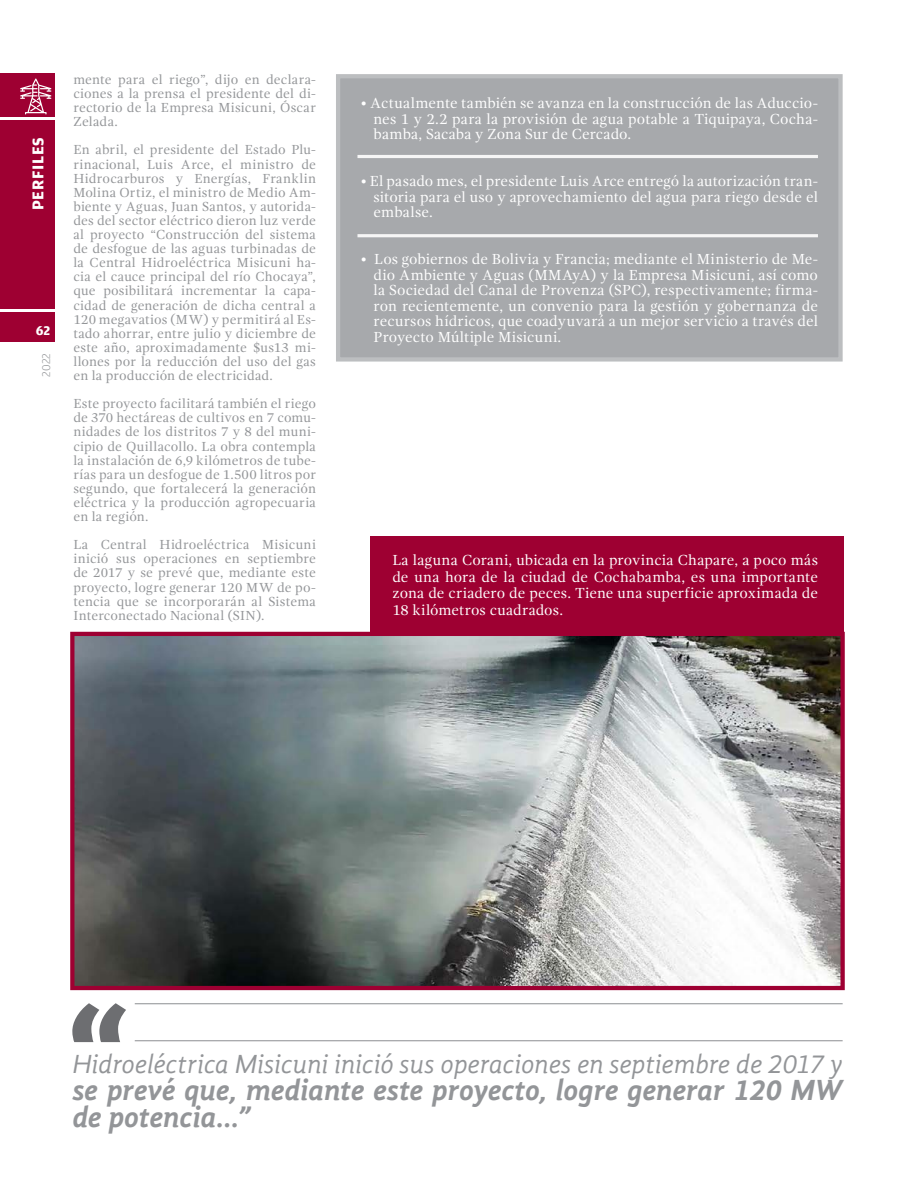
<style>
.page{position:relative;width:915px;height:1191px;background:#fff}
.page>*{position:absolute;margin:0;border:0;box-sizing:border-box;transform-origin:0 0}
.t1{font:italic 700 30px/27px "Gandhi Sans";letter-spacing:-.01em;color:#939598}
.t2{font:italic 27px "Gandhi Sans";letter-spacing:-.01em;color:#939598}
.t3{font:700 16.5px "Amplitude";letter-spacing:.04em;color:#fff}
.t4{font:15px/15.6px "Gandhi Serif";letter-spacing:.005em;color:#fff;text-align:justify}
.t5{font:13.5px/14.1px "Gandhi Serif";letter-spacing:.01em;color:#939598;text-align:justify}
.t6{font:700 13.5px "Amplitude";color:#fff}
.t7{font:300 12px "Amplitude";color:#939598}
</style>
<div class="page">
<div style="left:0;top:74px;width:54px;height:268px;background:#9e0032"></div>
<hr style="left:0;top:117px;width:54px;height:3px;background:#fff">
<hr style="left:0;top:309px;width:54px;height:3px;background:#fff">
<hr style="left:135px;top:1040px;width:707px;height:1px;background:#939598">
<svg style="left:72px;top:1003px;width:54px;height:39px"></svg>
<hr style="left:135px;top:1003px;width:707px;height:1px;background:#939598">
<div style="left:336px;top:74px;width:506px;height:287px;background:#a7a9ac;border:4px solid #bcbec0"></div>
<div style="left:370px;top:536px;width:473px;height:119px;background:#9e0032"></div>
<img style="left:75px;top:637px;width:764px;height:348px">
<div style="left:70px;top:632px;width:774px;height:358px;border:4px solid #9e0032"></div>
<hr style="left:357px;top:155px;width:460px;height:3px;background:#fff">
<hr style="left:357px;top:234px;width:460px;height:3px;background:#fff">
<svg style="left:20px;top:78px;width:31px;height:36px"></svg>
<p class="t3" style="left:29px;top:210px;width:74px;rotate:-90deg">PERFILES</p>
<p class="t6" style="left:36px;top:323px;width:16px">62</p>
<p class="t7" style="left:39px;top:377px;width:25px;rotate:-90deg">2022</p>
<p class="t5" style="left:73px;top:72px;width:244px">mente para el riego”, dijo en declara&shy;ciones a la prensa el presidente del di&shy;rectorio de la Empresa Misicuni, Óscar Zelada.</p>
<p class="t5" style="left:73px;top:143px;width:244px">En abril, el presidente del Estado Plu&shy;rinacional, Luis Arce, el ministro de Hidrocarburos y Energías, Franklin Molina Ortiz, el ministro de Medio Am&shy;biente y Aguas, Juan Santos, y autorida&shy;des del sector eléctrico dieron luz verde al proyecto “Construcción del sistema de desfogue de las aguas turbinadas de la Central Hidroeléctrica Misicuni ha&shy;cia el cauce principal del río Chocaya”, que posibilitará incrementar la capa&shy;cidad de generación de dicha central a 120 megavatios (MW) y permitirá al Es&shy;tado ahorrar, entre julio y diciembre de este año, aproximadamente $us13 mi&shy;llones por la reducción del uso del gas en la producción de electricidad.</p>
<p class="t5" style="left:73px;top:397px;width:244px">Este proyecto facilitará también el riego de 370 hectáreas de cultivos en 7 comu&shy;nidades de los distritos 7 y 8 del muni&shy;cipio de Quillacollo. La obra contempla la instalación de 6,9 kilómetros de tube&shy;rías para un desfogue de 1.500 litros por segundo, que fortalecerá la generación eléctrica y la producción agropecuaria en la región.</p>
<p class="t5" style="left:73px;top:537px;width:244px">La Central Hidroeléctrica Misicuni inició sus operaciones en septiembre de 2017 y se prevé que, mediante este proyecto, logre generar 120 MW de po&shy;tencia que se incorporarán al Sistema Interconectado Nacional (SIN).</p>
<p class="t4" style="left:373px;top:95px;width:446px;text-indent:-13px">• Actualmente también se avanza en la construcción de las Aduccio&shy;nes 1 y 2.2 para la provisión de agua potable a Tiquipaya, Cocha&shy;bamba, Sacaba y Zona Sur de Cercado.</p>
<p class="t4" style="left:373px;top:173px;width:446px;text-indent:-13px">• El pasado mes, el presidente Luis Arce entregó la autorización tran&shy;sitoria para el uso y aprovechamiento del agua para riego desde el embalse.</p>
<p class="t4" style="left:373px;top:251px;width:446px;text-indent:-13px">• Los gobiernos de Bolivia y Francia; mediante el Ministerio de Me&shy;dio Ambiente y Aguas (MMAyA) y la Empresa Misicuni, así como la Sociedad del Canal de Provenza (SPC), respectivamente; firma&shy;ron recientemente, un convenio para la gestión y gobernanza de recursos hídricos, que coadyuvará a un mejor servicio a través del Proyecto Múltiple Misicuni.</p>
<p class="t4" style="left:392px;top:552px;width:427px;line-height:16.5px">La laguna Corani, ubicada en la provincia Chapare, a poco más de una hora de la ciudad de Cochabamba, es una importante zona de criadero de peces. Tiene una superficie aproximada de 18 kilómetros cuadrados.</p>
<h2 class="t2" style="left:72px;top:1048px;width:771px">Hidroeléctrica Misicuni inició sus operaciones en septiembre de 2017 y</h2>
<h1 class="t1" style="left:72px;top:1076px;width:771px">se prevé que, mediante este proyecto, logre generar 120 MW de potencia…”</h1>
</div>
